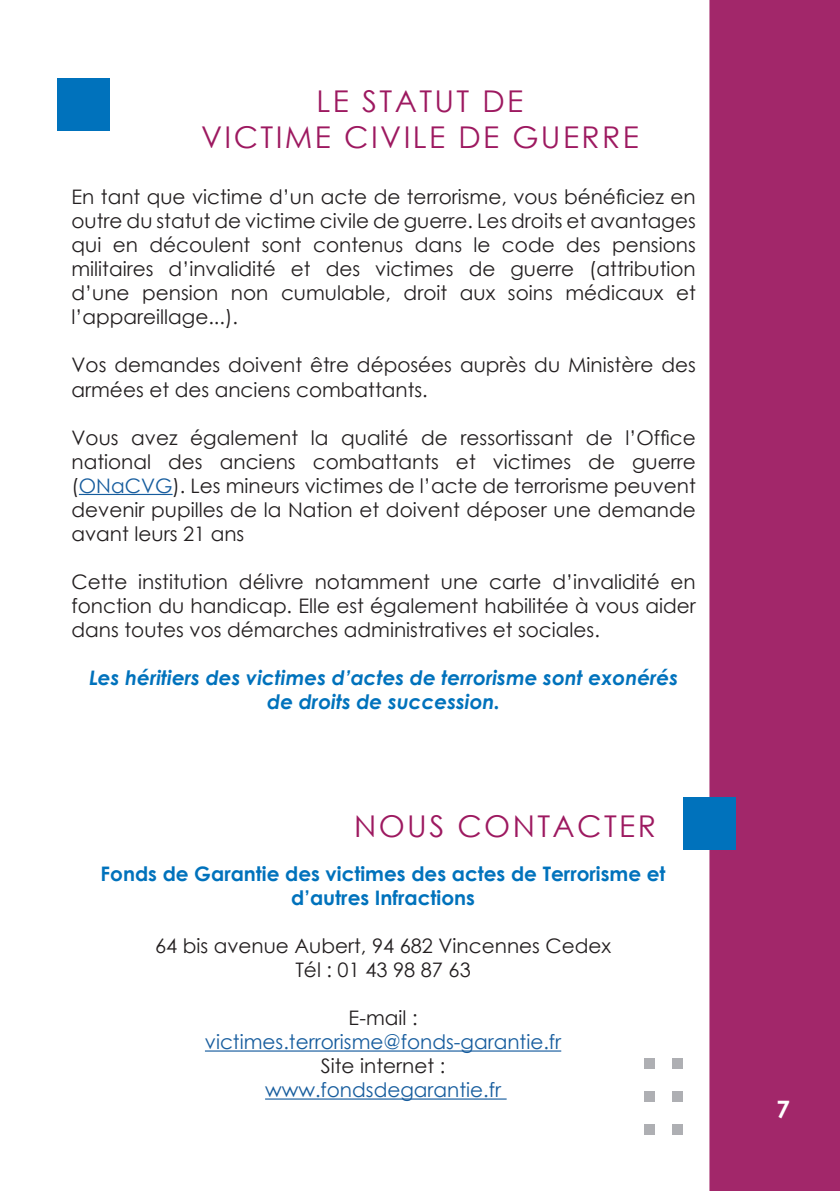
<style>
.page{position:relative;width:840px;height:1191px;background:#fff}
.page>*{position:absolute;margin:0;border:0;box-sizing:border-box;transform-origin:0 0}
.t1{font:30px/36px "Century Gothic";letter-spacing:.08em;color:#9d1960;text-align:center}
.t2{font:700 24px "Century Gothic";color:#fff}
.t3{font:20px/24px "Century Gothic";color:#231f20;text-align:justify}
.t4{font:italic 700 20px/24px "Century Gothic";color:#0072bc;text-align:center}
.t5{font:700 20px/24px "Century Gothic";color:#0072bc;text-align:center}
.t6{font:20px "Century Gothic";color:#175d9e}
.s1{color:#175d9e}
</style>
<div class="page">
<div style="left:709px;top:0;width:130px;height:1191px;background:#a2276a"></div>
<div style="left:643px;top:1058px;width:11px;height:10px;background:#aeafb3"></div>
<div style="left:643px;top:1091px;width:11px;height:10px;background:#aeafb3"></div>
<div style="left:643px;top:1124px;width:11px;height:10px;background:#aeafb3"></div>
<div style="left:671px;top:1058px;width:10px;height:10px;background:#aeafb3"></div>
<div style="left:671px;top:1091px;width:10px;height:10px;background:#aeafb3"></div>
<div style="left:671px;top:1124px;width:10px;height:10px;background:#aeafb3"></div>
<div style="left:57px;top:78px;width:53px;height:53px;background:#0072bc"></div>
<hr style="left:79px;top:494px;width:93px;height:1px;background:#175d9e">
<hr style="left:205px;top:1050px;width:356px;height:1px;background:#175d9e">
<hr style="left:265px;top:1098px;width:241px;height:1px;background:#175d9e">
<div style="left:682px;top:797px;width:53px;height:52px;background:#0072bc"></div>
<h1 class="t1" style="left:201px;top:83px;width:439px">LE STATUT DE<br>VICTIME CIVILE DE GUERRE</h1>
<p class="t3" style="left:71px;top:185px;width:625px">En tant que victime d’un acte de terrorisme, vous bénéficiez en outre du statut de victime civile de guerre. Les droits et avantages qui en découlent sont contenus dans le code des pensions militaires d’invalidité et des victimes de guerre (attribution d’une pension non cumulable, droit aux soins médicaux et l’appareillage...).</p>
<p class="t3" style="left:71px;top:353px;width:625px">Vos demandes doivent être déposées auprès du Ministère des armées et des anciens combattants.</p>
<p class="t3" style="left:71px;top:425px;width:625px">Vous avez également la qualité de ressortissant de l’Office national des anciens combattants et victimes de guerre (<span class="s1">ONaCVG</span>). Les mineurs victimes de l’acte de terrorisme peuvent devenir pupilles de la Nation et doivent déposer une demande avant leurs 21 ans</p>
<p class="t3" style="left:71px;top:569px;width:625px">Cette institution délivre notamment une carte d’invalidité en fonction du handicap. Elle est également habilitée à vous aider dans toutes vos démarches administratives et sociales.</p>
<p class="t4" style="left:89px;top:664px;width:590px">Les héritiers des victimes d’actes de terrorisme sont exonérés de droits de succession.</p>
<h1 class="t1" style="left:354px;top:808px;width:303px">NOUS CONTACTER</h1>
<p class="t5" style="left:100px;top:861px;width:566px">Fonds de Garantie des victimes des actes de Terrorisme et d’autres Infractions</p>
<p class="t3" style="left:155px;top:933px;width:457px;text-align:center">64 bis avenue Aubert, 94 682 Vincennes Cedex<br>Tél : 01 43 98 87 63</p>
<p class="t3" style="left:348px;top:1005px;width:70px">E-mail :</p>
<p class="t6" style="left:205px;top:1028px;width:357px">victimes.terrorisme@fonds-garantie.fr</p>
<p class="t3" style="left:321px;top:1053px;width:126px">Site internet :</p>
<p class="t6" style="left:265px;top:1076px;width:237px">www.fondsdegarantie.fr</p>
<p class="t2" style="left:776px;top:1091px;width:15px">7</p>
</div>
